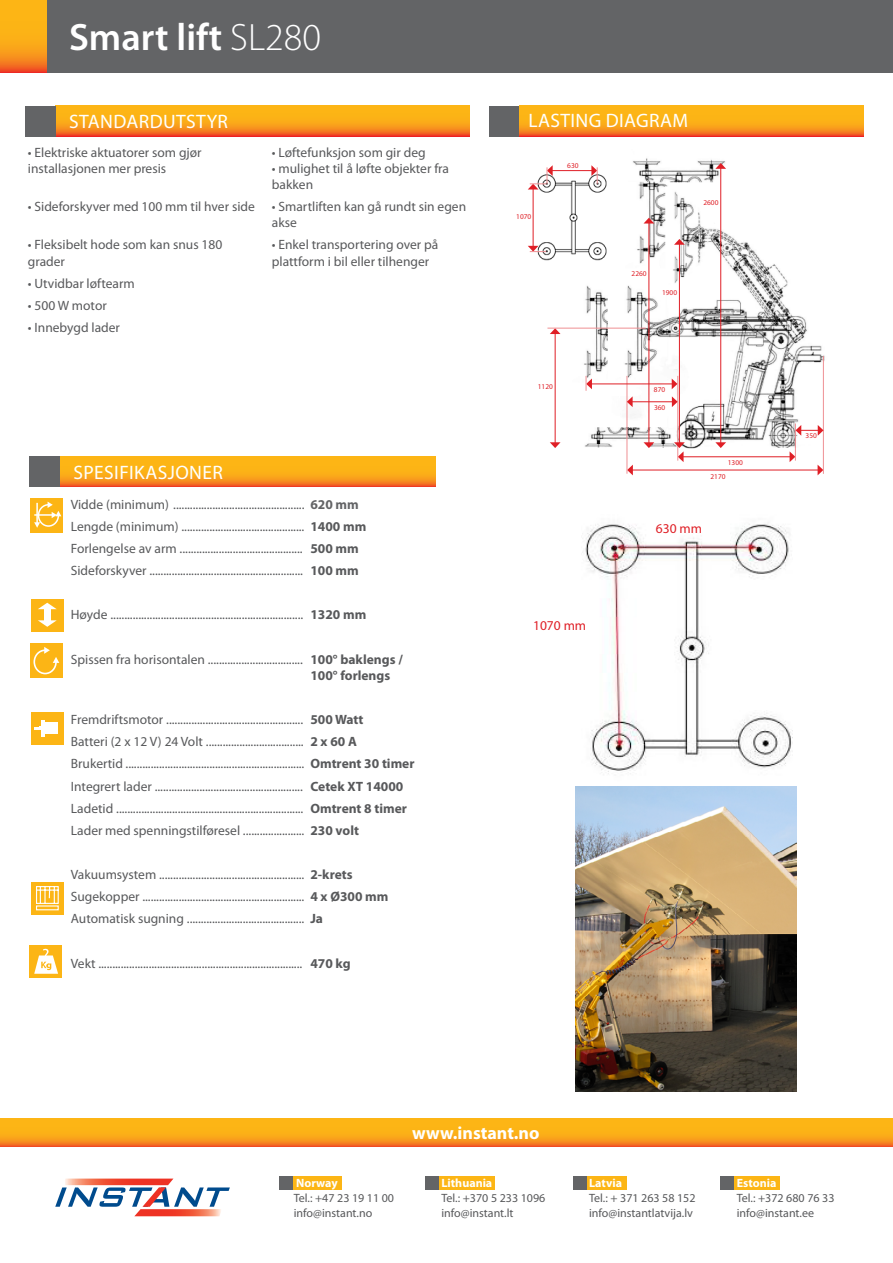
<style>
.page{position:relative;width:893px;height:1263px;background:#fff}
.page>*{position:absolute;margin:0;border:0;box-sizing:border-box;transform-origin:0 0}
.t1{font:600 38.25px "Myriad Pro";color:#fff}
.t2{font:19.5px "Myriad Pro";letter-spacing:.02em;color:#fff}
.t3{font:700 18px "Myriad Pro";color:#fff}
.t4{font:13.5px/22.2px "Myriad Pro";color:#58595b}
.t5{font:13.5px "Myriad Pro";color:#df1f26}
.t6{font:12px/15px "Myriad Pro";color:#58595b}
.t7{font:700 12px "Myriad Pro";color:#fff}
.t8{font:7.35px "Myriad Pro";color:#df1f26}
.s1{font-weight:300}
.s2{font-weight:700;color:#636466}
.s3{font-weight:700}
</style>
<div class="page">
<svg style="left:56px;top:456px;width:380px;height:15px"></svg>
<svg style="left:56px;top:106px;width:414px;height:30px;background:#f99c19"></svg>
<div style="left:25px;top:106px;width:31px;height:30px;background:#636466"></div>
<svg style="left:519px;top:106px;width:344px;height:30px;background:#f9a118"></svg>
<div style="left:489px;top:106px;width:30px;height:30px;background:#636466"></div>
<svg style="left:0;top:1118px;width:893px;height:29px;background:#faa218"></svg>
<div style="left:279px;top:1176px;width:14px;height:14px;background:#636466"></div>
<div style="left:425px;top:1176px;width:15px;height:14px;background:#636466"></div>
<div style="left:573px;top:1176px;width:14px;height:14px;background:#636466"></div>
<div style="left:720px;top:1176px;width:14px;height:14px;background:#636466"></div>
<div style="left:293px;top:1176px;width:48px;height:14px;background:#fcb515"></div>
<div style="left:439px;top:1176px;width:56px;height:14px;background:#fcb515"></div>
<div style="left:587px;top:1176px;width:40px;height:14px;background:#fcb515"></div>
<div style="left:734px;top:1176px;width:45px;height:14px;background:#fcb515"></div>
<svg style="left:55px;top:1178px;width:175px;height:38px"></svg>
<div style="left:47px;top:0;width:846px;height:72px;background:#636466"></div>
<svg style="left:0;top:0;width:47px;height:72px;background:#f9a018"></svg>
<svg style="left:60px;top:457px;width:375px;height:30px;background:#f9a019"></svg>
<div style="left:30px;top:457px;width:30px;height:30px;background:#636466"></div>
<div style="left:31px;top:882px;width:32px;height:32px;background:#fcb515"></div>
<svg style="left:36px;top:886px;width:23px;height:25px"></svg>
<div style="left:31px;top:599px;width:32px;height:32px;background:#fcb515"></div>
<div style="left:44px;top:607px;width:6px;height:13px;background:#fff"></div>
<svg style="left:38px;top:603px;width:19px;height:6px"></svg>
<svg style="left:38px;top:620px;width:19px;height:7px"></svg>
<div style="left:30px;top:498px;width:33px;height:35px;background:#fcb515"></div>
<svg style="left:34px;top:502px;width:27px;height:26px"></svg>
<div style="left:30px;top:643px;width:33px;height:35px;background:#fcb515"></div>
<svg style="left:33px;top:647px;width:26px;height:28px"></svg>
<div style="left:31px;top:712px;width:32px;height:32px;background:#fcb515"></div>
<hr style="left:41px;top:720px;width:4px;height:16px;background:#fff">
<div style="left:44px;top:723px;width:14px;height:11px;background:#fff"></div>
<svg style="left:34px;top:726px;width:7px;height:4px"></svg>
<div style="left:30px;top:946px;width:32px;height:32px;background:#fcb515"></div>
<svg style="left:34px;top:949px;width:24px;height:25px"></svg>
<img style="left:531px;top:158px;width:294px;height:293px">
<hr style="left:555px;top:333px;width:1px;height:110px;background:#df1f26">
<svg style="left:550px;top:329px;width:10px;height:5px"></svg>
<svg style="left:550px;top:442px;width:10px;height:6px"></svg>
<hr style="left:547px;top:328px;width:99px;height:1px;background:#ef8f93">
<hr style="left:649px;top:223px;width:1px;height:220px;background:#df1f26">
<svg style="left:643px;top:218px;width:11px;height:5px"></svg>
<svg style="left:643px;top:442px;width:11px;height:6px"></svg>
<hr style="left:720px;top:168px;width:1px;height:275px;background:#df1f26">
<svg style="left:715px;top:163px;width:11px;height:6px"></svg>
<svg style="left:715px;top:442px;width:11px;height:6px"></svg>
<hr style="left:533px;top:189px;width:1px;height:58px;background:#df1f26">
<hr style="left:683px;top:456px;width:107px;height:1px;background:#df1f26">
<svg style="left:790px;top:451px;width:5px;height:11px"></svg>
<hr style="left:677px;top:376px;width:1px;height:85px;background:#ef8f93">
<hr style="left:795px;top:423px;width:1px;height:38px;background:#ef8f93">
<hr style="left:679px;top:244px;width:1px;height:199px;background:#df1f26">
<svg style="left:674px;top:239px;width:11px;height:6px"></svg>
<svg style="left:674px;top:442px;width:11px;height:20px"></svg>
<hr style="left:632px;top:470px;width:186px;height:1px;background:#df1f26">
<svg style="left:628px;top:465px;width:5px;height:10px"></svg>
<svg style="left:818px;top:465px;width:5px;height:10px"></svg>
<hr style="left:627px;top:376px;width:1px;height:98px;background:#ef8f93">
<hr style="left:823px;top:356px;width:1px;height:118px;background:#ef8f93">
<hr style="left:591px;top:384px;width:82px;height:1px;background:#df1f26">
<svg style="left:672px;top:379px;width:5px;height:10px"></svg>
<svg style="left:586px;top:376px;width:6px;height:15px"></svg>
<hr style="left:632px;top:401px;width:41px;height:1px;background:#df1f26">
<svg style="left:627px;top:396px;width:6px;height:11px"></svg>
<svg style="left:672px;top:396px;width:6px;height:11px"></svg>
<svg style="left:795px;top:425px;width:28px;height:11px"></svg>
<hr style="left:552px;top:170px;width:40px;height:1px;background:#df1f26">
<svg style="left:591px;top:165px;width:7px;height:19px"></svg>
<svg style="left:528px;top:165px;width:25px;height:24px"></svg>
<svg style="left:528px;top:246px;width:18px;height:6px"></svg>
<img style="left:582px;top:524px;width:211px;height:263px">
<img style="left:576px;top:787px;width:221px;height:304px">
<h1 class="t1" style="left:69px;top:13px;width:254px">Smart lift <span class="s1">SL280</span></h1>
<h2 class="t2" style="left:69px;top:110px;width:160px">Standardutstyr</h2>
<h2 class="t2" style="left:528px;top:109px;width:161px">lasting diagram</h2>
<p class="t4" style="left:28px;top:144px;width:175px;line-height:16.2px">• Elektriske aktuatorer som gjør installasjonen mer presis</p>
<p class="t4" style="left:272px;top:141px;width:155px">• Løftefunksjon som gir deg</p>
<p class="t4" style="left:272px;top:160px;width:179px;line-height:16.2px">• mulighet til å løfte objekter fra bakken</p>
<p class="t4" style="left:28px;top:195px;width:229px">• Sideforskyver med 100 mm til hver side</p>
<p class="t4" style="left:272px;top:198px;width:196px;line-height:16.2px">• Smartliften kan gå rundt sin egen akse</p>
<p class="t4" style="left:28px;top:236px;width:196px;line-height:16.2px">• Fleksibelt hode som kan snus 180 grader</p>
<p class="t4" style="left:272px;top:236px;width:168px;line-height:16.2px">• Enkel transportering over på plattform i bil eller tilhenger</p>
<p class="t4" style="left:28px;top:272px;width:108px">• Utvidbar løftearm</p>
<p class="t4" style="left:28px;top:294px;width:80px">• 500 W motor</p>
<p class="t4" style="left:28px;top:316px;width:94px">• Innebygd lader</p>
<h2 class="t2" style="left:74px;top:461px;width:30px">spesifi</h2>
<h2 class="t2" style="left:134px;top:461px;width:90px">kasjoner</h2>
<p class="t4" style="left:71px;top:493px;width:297px">Vidde (minimum) ............................................... <span class="s2">620 mm </span>Lengde (minimum) ............................................ <span class="s3">1400 mm </span>Forlengelse av arm ............................................ <span class="s3">500 mm </span>Sideforskyver ....................................................... <span class="s3">100 mm</span></p>
<p class="t4" style="left:71px;top:604px;width:297px">Høyde ..................................................................... <span class="s3">1320 mm</span></p>
<p class="t4" style="left:310px;top:651px;width:94px;line-height:16.2px;text-indent:-240px">Spissen fra horisontalen .................................. <span class="s3">100° baklengs /<br>100° forlengs</span></p>
<p class="t4" style="left:71px;top:708px;width:345px">Fremdriftsmotor ................................................. <span class="s3">500 Watt<br></span>Batteri (2 x 12 V) 24 Volt ................................... <span class="s3">2 x 60 A<br></span>Brukertid ................................................................ <span class="s3">Omtrent 30 timer </span>Integrert lader ..................................................... <span class="s3">Cetek XT 14000<br></span>Ladetid ................................................................... <span class="s3">Omtrent 8 timer </span>Lader med spenningstilføresel ...................... <span class="s3">230 volt</span></p>
<p class="t4" style="left:71px;top:863px;width:319px">Vakuumsystem .................................................... <span class="s3">2-krets<br></span>Sugekopper .......................................................... <span class="s3">4 x Ø300 mm<br></span>Automatisk sugning .......................................... <span class="s3">Ja</span></p>
<p class="t4" style="left:71px;top:952px;width:281px">Vekt ......................................................................... <span class="s3">470 kg</span></p>
<p class="t8" style="left:516px;top:212px;width:17px">1070</p>
<p class="t8" style="left:567px;top:161px;width:13px">630</p>
<p class="t8" style="left:538px;top:382px;width:17px">1120</p>
<p class="t5" style="left:533px;top:617px;width:55px">1070 mm</p>
<p class="t8" style="left:632px;top:269px;width:17px">2260</p>
<p class="t8" style="left:662px;top:288px;width:17px">1900</p>
<p class="t8" style="left:703px;top:198px;width:17px">2600</p>
<p class="t8" style="left:654px;top:385px;width:13px">870</p>
<p class="t8" style="left:654px;top:403px;width:13px">360</p>
<p class="t8" style="left:728px;top:458px;width:17px">1300</p>
<p class="t8" style="left:710px;top:472px;width:17px">2170</p>
<p class="t5" style="left:656px;top:521px;width:48px">630 mm</p>
<h3 class="t3" style="left:412px;top:1121px;width:129px">www.instant.no</h3>
<p class="t8" style="left:806px;top:431px;width:13px">350</p>
<p class="t7" style="left:296px;top:1175px;width:43px">Norway</p>
<p class="t6" style="left:294px;top:1190px;width:102px">Tel.: +47 23 19 11 00 info@instant.no</p>
<p class="t7" style="left:441px;top:1175px;width:52px">Lithuania</p>
<p class="t6" style="left:441px;top:1190px;width:105px">Tel.: +370 5 233 1096 info@instant.lt</p>
<p class="t7" style="left:589px;top:1175px;width:34px">Latvia</p>
<p class="t6" style="left:589px;top:1190px;width:108px">Tel.: + 371 263 58 152 info@instantlatvija.lv</p>
<p class="t7" style="left:737px;top:1175px;width:41px">Estonia</p>
<p class="t6" style="left:737px;top:1190px;width:99px">Tel.: +372 680 76 33 info@instant.ee</p>
</div>
